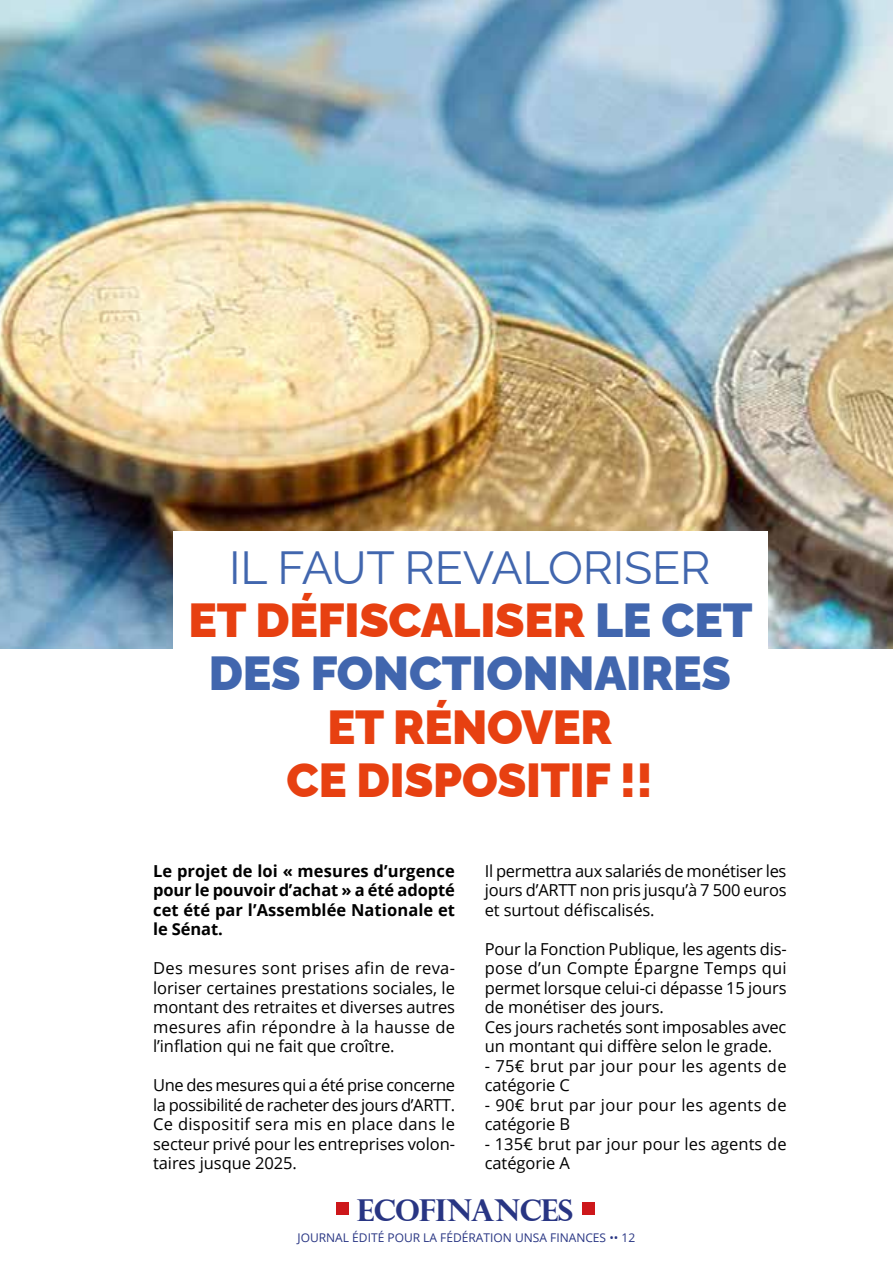
<style>
.page{position:relative;width:893px;height:1263px;background:#fff}
.page>*{position:absolute;margin:0;border:0;box-sizing:border-box;transform-origin:0 0}
.t1{font:900 47.85px/53.2px "Raleway";letter-spacing:-.005em;color:#4166ae;text-align:center}
.t2{font:900 47.85px/53.2px "Raleway";letter-spacing:-.005em;color:#e74011;text-align:center}
.t3{font:46.5px "Raleway";letter-spacing:-.005em;color:#4166ae}
.t4{font:700 30.15px "Perpetua Titling";letter-spacing:-.02em;color:#283583}
.t5{font:16.5px/19.5px "Open Sans";letter-spacing:-.005em;color:#000;text-align:justify}
.t6{font:700 16.5px/19.5px "Open Sans";letter-spacing:.005em;color:#000;text-align:justify}
.t7{font:16.5px/19.5px "Open Sans";letter-spacing:.02em;color:#000}
.t8{font:12px "Open Sans";color:#283583}
.s1{color:#e74011}
</style>
<div class="page">
<div style="left:336px;top:1203px;width:12px;height:12px;background:#cd171a"></div>
<div style="left:582px;top:1203px;width:12px;height:12px;background:#cd171a"></div>
<img style="left:0;top:0;width:893px;height:648px">
<div style="left:174px;top:531px;width:594px;height:171px;background:#fff"></div>
<h2 class="t3" style="left:229px;top:530px;width:483px">IL FAUT REVALORISER</h2>
<h1 class="t1" style="left:189px;top:588px;width:565px"><span class="s1">ET DÉFISCALISER</span> LE CET<br>DES FONCTIONNAIRES</h1>
<h1 class="t2" style="left:286px;top:695px;width:368px">ET RÉNOVER<br>CE DISPOSITIF !!</h1>
<p class="t6" style="left:153px;top:860px;width:303px">Le projet de loi « mesures d’urgence pour le pouvoir d’achat » a été adopté cet été par l’Assemblée Nationale et le Sénat.</p>
<p class="t5" style="left:153px;top:958px;width:304px">Des mesures sont prises afin de reva&shy;loriser certaines prestations sociales, le montant des retraites et diverses autres mesures afin répondre à la hausse de l’inflation qui ne fait que croître.</p>
<p class="t5" style="left:153px;top:1075px;width:303px">Une des mesures qui a été prise concerne la possibilité de racheter des jours d’ARTT.<br>Ce dispositif sera mis en place dans le secteur privé pour les entreprises volon&shy;taires jusque 2025.</p>
<p class="t5" style="left:485px;top:861px;width:304px">Il permettra aux salariés de monétiser les jours d’ARTT non pris jusqu’à 7 500 euros et surtout défiscalisés.</p>
<p class="t5" style="left:485px;top:939px;width:303px;text-align:left">Pour la Fonction Publique, les agents dis&shy;pose d’un Compte Épargne Temps qui permet lorsque celui-ci dépasse 15 jours de monétiser des jours.<br>Ces jours rachetés sont imposables avec un montant qui diffère selon le grade.</p>
<p class="t7" style="left:485px;top:1056px;width:303px">- 75€ brut par jour pour les agents de catégorie C</p>
<p class="t7" style="left:485px;top:1095px;width:303px">- 90€ brut par jour pour les agents de catégorie B</p>
<p class="t5" style="left:485px;top:1134px;width:303px">- 135€ brut par jour pour les agents de catégorie A</p>
<h3 class="t4" style="left:357px;top:1191px;width:218px">ECOFINANCES</h3>
<p class="t8" style="left:298px;top:1229px;width:339px">JOURNAL ÉDITÉ POUR LA FÉDÉRATION UNSA FINANCES •• 12</p>
</div>
